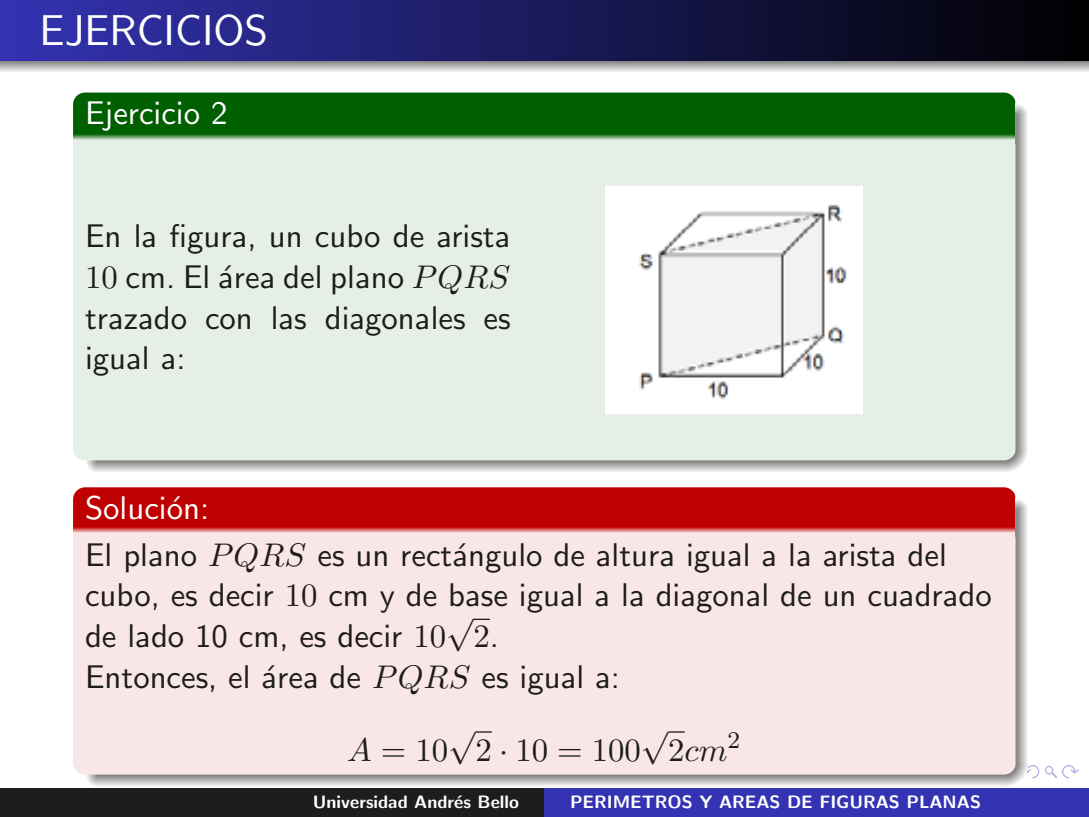
<style>
.page{position:relative;width:1089px;height:817px;background:#fff}
.page>*{position:absolute;margin:0;border:0;box-sizing:border-box;transform-origin:0 0}
.t1{font:42.9px "CMSS12";color:#fff}
.t2{font:32.7px/40.5px "CMSS10";color:#1d1d1b}
.t3{font:32.7px "CMR10";color:#1d1d1b}
.t4{font:32.7px "CMSS10";color:#fff}
.t5{font:32.7px "CMMI10";color:#1d1d1b}
.t6{font:32.7px "CMSY10";color:#1d1d1b}
.t7{font:18px "CMSSBX10";color:#fff}
.s1{font-family:"CMR10"}
.s2{font-family:"CMMI10"}
.s3{color:#fff}
.s4{font-family:"CMSS10"}
.s5{font-family:"CMSY10"}
</style>
<div class="page">
<svg style="left:1027px;top:764px;width:52px;height:15px"></svg>
<div style="left:0;top:0;width:1089px;height:61px;background:linear-gradient(to right,#3333b3,#000001)"></div>
<svg style="left:0;top:60px;width:1089px;height:12px;background:#adadb3"></svg>
<div style="left:73px;top:92px;width:942px;height:42px;background:#006000"></div>
<svg style="left:73px;top:134px;width:942px;height:10px;background:#9ec29e"></svg>
<svg style="left:86px;top:460px;width:11px;height:12px"></svg>
<svg style="left:1003px;top:448px;width:24px;height:24px"></svg>
<svg style="left:97px;top:460px;width:906px;height:12px;background:#b9bab9"></svg>
<svg style="left:1016px;top:104px;width:11px;height:11px"></svg>
<svg style="left:1016px;top:115px;width:11px;height:333px;background:#b7b7b6"></svg>
<div style="left:73px;top:144px;width:942px;height:316px;background:#e6efe6"></div>
<hr style="left:1015px;top:112px;width:1px;height:341px;background:#9d9d9c">
<img style="left:605px;top:186px;width:257px;height:228px">
<div style="left:73px;top:487px;width:942px;height:39px;background:#bf0000"></div>
<svg style="left:73px;top:526px;width:942px;height:11px;background:#e39292"></svg>
<svg style="left:85px;top:774px;width:12px;height:12px"></svg>
<svg style="left:1003px;top:762px;width:24px;height:24px"></svg>
<svg style="left:97px;top:774px;width:906px;height:12px;background:#bab9b9"></svg>
<svg style="left:1016px;top:499px;width:11px;height:10px"></svg>
<svg style="left:1016px;top:509px;width:11px;height:253px;background:#b7b7b6"></svg>
<div style="left:73px;top:537px;width:942px;height:237px;background:#f9e6e6"></div>
<hr style="left:1015px;top:506px;width:1px;height:261px;background:#9d9d9c">
<svg style="left:473px;top:618px;width:17px;height:2px"></svg>
<svg style="left:475px;top:731px;width:17px;height:1px"></svg>
<svg style="left:668px;top:731px;width:16px;height:1px"></svg>
<div style="left:0;top:787px;width:544px;height:29px;background:#1d1d1b"></div>
<div style="left:544px;top:787px;width:545px;height:29px;background:#3333b3"></div>
<h1 class="t1" style="left:40px;top:12px;width:230px">EJERCICIOS</h1>
<p class="t4" style="left:85px;top:99px;width:144px">Ejercicio 2</p>
<p class="t2" style="left:85px;top:218px;width:427px;text-align:justify">En la figura, un cubo de arista <span class="s1">10</span> cm. El ´area del plano <span class="s2">P QRS </span>trazado con las diagonales es igual a:</p>
<p class="t2" style="left:85px;top:487px;width:863px;line-height:46.5px"><span class="s3">Soluci´on:<br></span>El plano <span class="s2">P QRS</span> es un rect´angulo de altura igual a la arista del</p>
<p class="t2" style="left:85px;top:577px;width:908px">cubo, es decir <span class="s1">10</span> cm y de base igual a la diagonal de un cuadrado de lado 10 cm, es decir <span class="s1">10</span></p>
<p class="t6" style="left:446px;top:589px;width:29px">√</p>
<p class="t3" style="left:473px;top:622px;width:27px">2<span class="s4">.</span></p>
<p class="t2" style="left:85px;top:659px;width:536px">Entonces, el ´area de <span class="s2">P QRS</span> es igual a:</p>
<p class="t3" style="left:347px;top:736px;width:102px"><span class="s2">A</span>=10</p>
<p class="t6" style="left:448px;top:702px;width:29px">√</p>
<p class="t3" style="left:475px;top:736px;width:167px">2<span class="s5">·</span>10=100</p>
<p class="t6" style="left:641px;top:702px;width:29px">√</p>
<p class="t5" style="left:668px;top:736px;width:73px"><span class="s1">2</span>cm<sup>2</sup></p>
<p class="t7" style="left:313px;top:793px;width:207px">Universidad Andr´es Bello</p>
<p class="t7" style="left:570px;top:793px;width:412px">PERIMETROS Y AREAS DE FIGURAS PLANAS</p>
</div>
